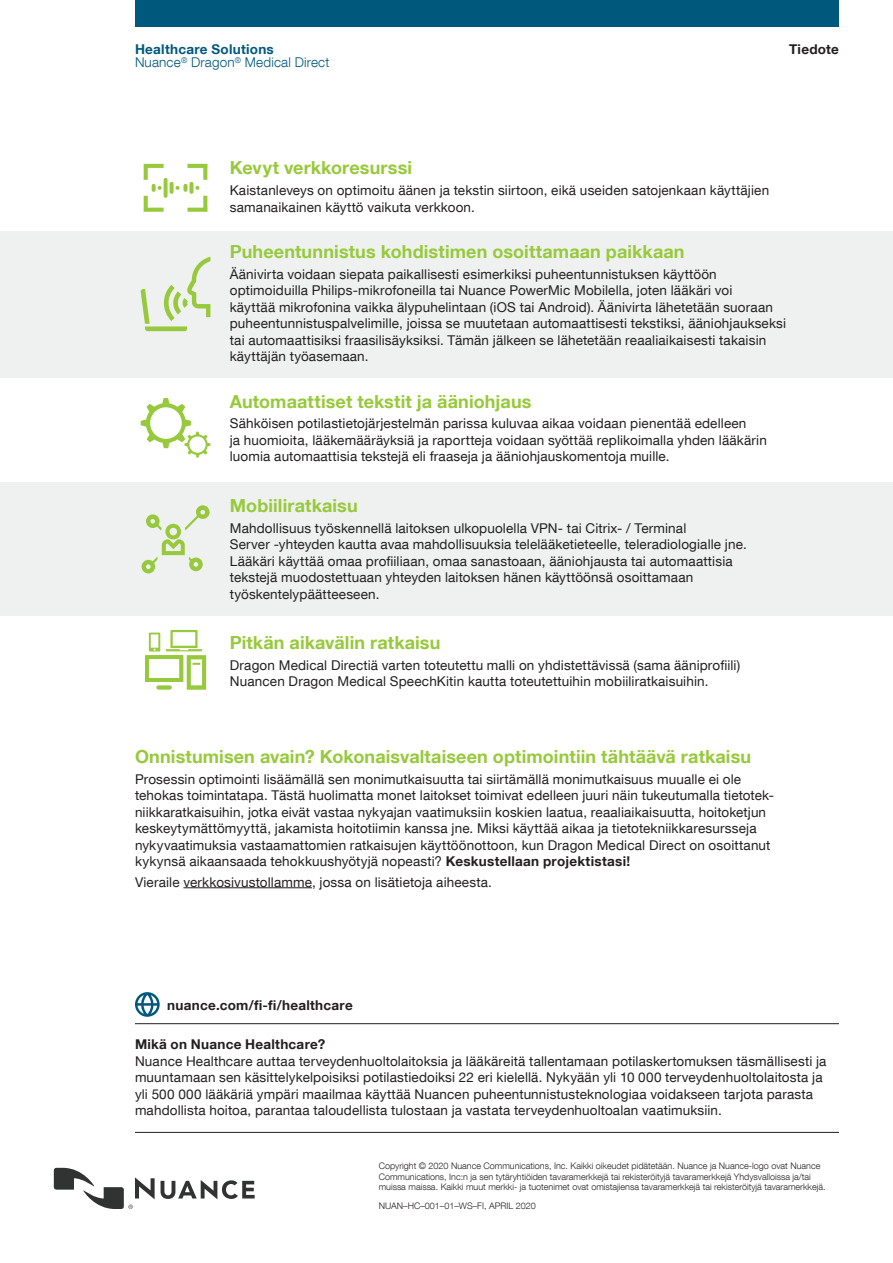
<style>
.page{position:relative;width:893px;height:1263px;background:#fff}
.page>*{position:absolute;margin:0;border:0;box-sizing:border-box;transform-origin:0 0}
.t1{font:700 18px "Helvetica Neue LT Com";letter-spacing:.005em;color:#97c93c}
.t2{font:13.5px/16.5px "Helvetica Neue LT Com";letter-spacing:.01em;color:#231f20}
.t3{font:700 13.5px "Helvetica Neue LT Com";letter-spacing:.02em;color:#231f20}
.t4{font:300 13.5px "Helvetica Neue LT Com";letter-spacing:.01em;color:#00597d}
.t5{font:700 13.5px "Helvetica Neue LT Com";letter-spacing:.02em;color:#00597d}
.t6{font:300 9px/10.5px "Helvetica Neue LT Com";color:#231f20}
.s1{font-weight:700}
</style>
<div class="page">
<div style="left:135px;top:0;width:704px;height:27px;background:#00597d"></div>
<svg style="left:161px;top:1180px;width:94px;height:19px"></svg>
<svg style="left:54px;top:1168px;width:101px;height:41px"></svg>
<hr style="left:135px;top:1132px;width:704px;height:1px;background:#231f20">
<hr style="left:135px;top:1023px;width:704px;height:1px;background:#231f20">
<svg style="left:135px;top:992px;width:25px;height:25px"></svg>
<div style="left:0;top:231px;width:893px;height:147px;background:#eff1f1"></div>
<div style="left:0;top:482px;width:893px;height:133px;background:#eff1f1"></div>
<hr style="left:183px;top:887px;width:129px;height:1px;background:#231f20">
<svg style="left:145px;top:630px;width:61px;height:59px"></svg>
<svg style="left:142px;top:505px;width:68px;height:68px"></svg>
<svg style="left:141px;top:398px;width:69px;height:59px"></svg>
<svg style="left:141px;top:257px;width:69px;height:74px"></svg>
<svg style="left:144px;top:164px;width:63px;height:48px"></svg>
<p class="t5" style="left:135px;top:41px;width:140px">Healthcare Solutions</p>
<p class="t3" style="left:789px;top:41px;width:51px">Tiedote</p>
<p class="t4" style="left:135px;top:54px;width:196px">Nuance<sup>®</sup> Dragon<sup>®</sup> Medical Direct</p>
<h1 class="t1" style="left:230px;top:157px;width:184px">Kevyt verkkoresurssi</h1>
<p class="t2" style="left:230px;top:182px;width:541px">Kaistanleveys on optimoitu äänen ja tekstin siirtoon, eikä useiden satojenkaan käyttäjien samanaikainen käyttö vaikuta verkkoon.</p>
<h1 class="t1" style="left:230px;top:240px;width:456px">Puheentunnistus kohdistimen osoittamaan paikkaan</h1>
<p class="t2" style="left:230px;top:265px;width:558px">Äänivirta voidaan siepata paikallisesti esimerkiksi puheentunnistuksen käyttöön optimoiduilla Philips-mikrofoneilla tai Nuance PowerMic Mobilella, joten lääkäri voi<br>käyttää mikrofonina vaikka älypuhelintaan (iOS tai Android). Äänivirta lähetetään suoraan puheentunnistuspalvelimille, joissa se muutetaan automaattisesti tekstiksi, ääniohjaukseksi tai automaattisiksi fraasilisäyksiksi. Tämän jälkeen se lähetetään reaaliaikaisesti takaisin käyttäjän työasemaan.</p>
<h1 class="t1" style="left:230px;top:390px;width:303px">Automaattiset tekstit ja ääniohjaus</h1>
<p class="t2" style="left:230px;top:415px;width:538px">Sähköisen potilastietojärjestelmän parissa kuluvaa aikaa voidaan pienentää edelleen<br>ja huomioita, lääkemääräyksiä ja raportteja voidaan syöttää replikoimalla yhden lääkärin luomia automaattisia tekstejä eli fraaseja ja ääniohjauskomentoja muille.</p>
<h1 class="t1" style="left:230px;top:494px;width:129px">Mobiiliratkaisu</h1>
<p class="t2" style="left:230px;top:519px;width:518px">Mahdollisuus työskennellä laitoksen ulkopuolella VPN- tai Citrix- / Terminal<br>Server -yhteyden kautta avaa mahdollisuuksia telelääketieteelle, teleradiologialle jne.<br>Lääkäri käyttää omaa profiiliaan, omaa sanastoaan, ääniohjausta tai automaattisia tekstejä muodostettuaan yhteyden laitoksen hänen käyttöönsä osoittamaan työskentelypäätteeseen.</p>
<h1 class="t1" style="left:230px;top:631px;width:212px">Pitkän aikavälin ratkaisu</h1>
<p class="t2" style="left:230px;top:656px;width:512px">Dragon Medical Directiä varten toteutettu malli on yhdistettävissä (sama ääniprofiili)<br>Nuancen Dragon Medical SpeechKitin kautta toteutettuihin mobiiliratkaisuihin.</p>
<h1 class="t1" style="left:135px;top:745px;width:618px">Onnistumisen avain? Kokonaisvaltaiseen optimointiin tähtäävä ratkaisu</h1>
<p class="t2" style="left:135px;top:770px;width:641px">Prosessin optimointi lisäämällä sen monimutkaisuutta tai siirtämällä monimutkaisuus muualle ei ole tehokas toimintatapa. Tästä huolimatta monet laitokset toimivat edelleen juuri näin tukeutumalla tietotek&shy;niikkaratkaisuihin, jotka eivät vastaa nykyajan vaatimuksiin koskien laatua, reaaliaikaisuutta, hoitoketjun keskeytymättömyyttä, jakamista hoitotiimin kanssa jne. Miksi käyttää aikaa ja tietotekniikkaresursseja nykyvaatimuksia vastaamattomien ratkaisujen käyttöönottoon, kun Dragon Medical Direct on osoittanut kykynsä aikaansaada tehokkuushyötyjä nopeasti? <span class="s1">Keskustellaan projektistasi!</span></p>
<p class="t2" style="left:135px;top:873px;width:358px">Vieraile verkkosivustollamme, jossa on lisätietoja aiheesta.</p>
<p class="t3" style="left:167px;top:997px;width:187px">nuance.com/fi-fi/healthcare</p>
<p class="t3" style="left:135px;top:1036px;width:192px">Mikä on Nuance Healthcare?</p>
<p class="t2" style="left:135px;top:1052px;width:693px">Nuance Healthcare auttaa terveydenhuoltolaitoksia ja lääkäreitä tallentamaan potilaskertomuksen täsmällisesti ja muuntamaan sen käsittelykelpoisiksi potilastiedoiksi 22 eri kielellä. Nykyään yli 10 000 terveydenhuoltolaitosta ja yli 500 000 lääkäriä ympäri maailmaa käyttää Nuancen puheentunnistusteknologiaa voidakseen tarjota parasta mahdollista hoitoa, parantaa taloudellista tulostaan ja vastata terveydenhuoltoalan vaatimuksiin.</p>
<p class="t6" style="left:379px;top:1161px;width:448px">Copyright © 2020 Nuance Communications, Inc. Kaikki oikeudet pidätetään. Nuance ja Nuance-logo ovat Nuance<br>Communications, Inc:n ja sen tytäryhtiöiden tavaramerkkejä tai rekisteröityjä tavaramerkkejä Yhdysvalloissa ja/tai muissa maissa. Kaikki muut merkki- ja tuotenimet ovat omistajiensa tavaramerkkejä tai rekisteröityjä tavaramerkkejä.</p>
<p class="t6" style="left:379px;top:1200px;width:159px">NUAN–HC–001–01–WS–FI, APRIL 2020</p>
</div>
